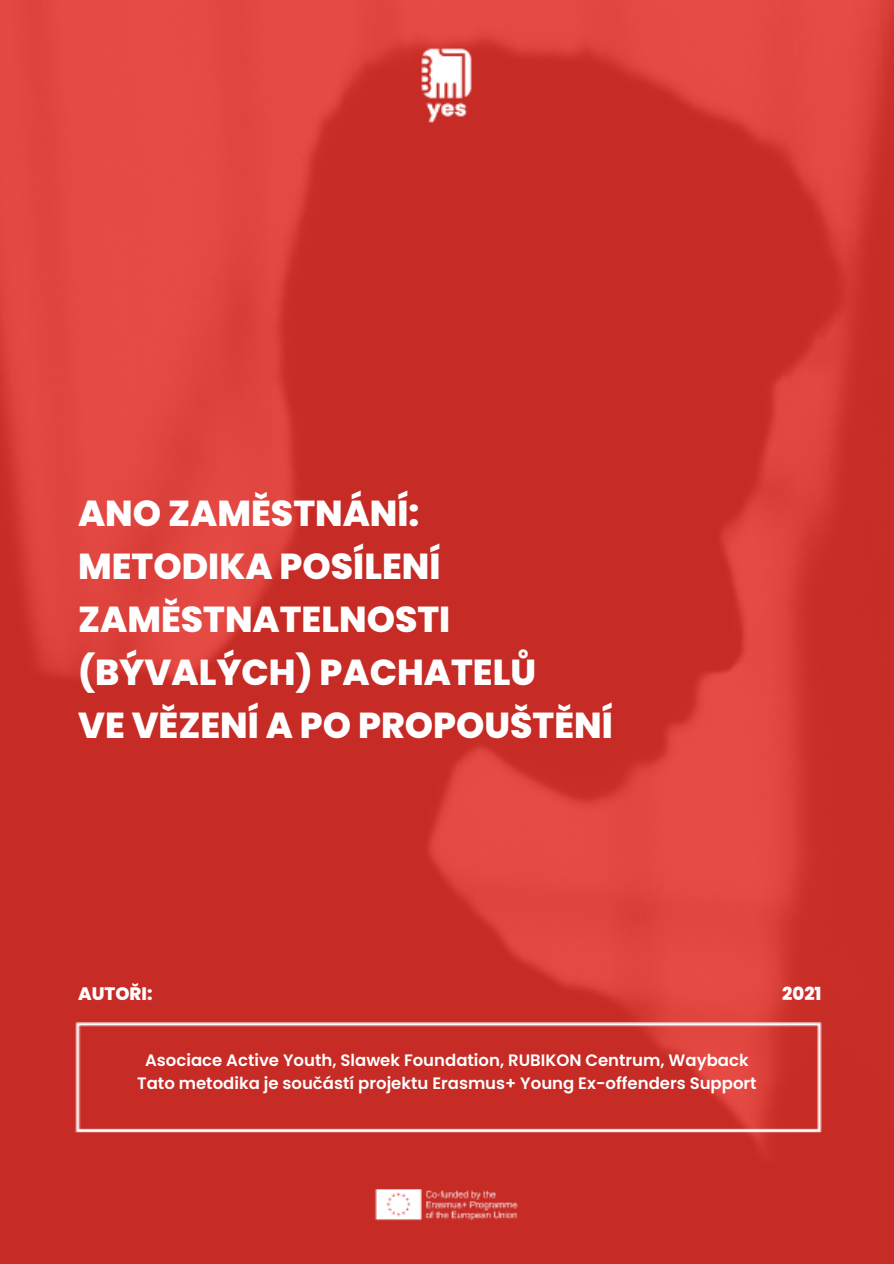
<style>
.page{position:relative;width:894px;height:1264px;background:#fff}
.page>*{position:absolute;margin:0;border:0;box-sizing:border-box;transform-origin:0 0}
.t1{font:800 36px/52.9px "Poppins";color:#fff}
.t2{font:800 18px "Poppins";color:#fff}
.t3{font:600 16.5px/23.7px "Poppins";color:#fff;text-align:center}
</style>
<div class="page">
<img style="left:0;top:0;width:893px;height:1263px">
<h1 class="t1" style="left:78px;top:486px;width:536px">ANO ZAMĚSTNÁNÍ:<br>METODIKA POSÍLENÍ<br>ZAMĚSTNATELNOSTI (BÝVALÝCH) PACHATELŮ<br>VE VĚZENÍ A PO PROPOUŠTĚNÍ</h1>
<p class="t2" style="left:78px;top:981px;width:76px">AUTOŘI:</p>
<p class="t2" style="left:782px;top:981px;width:41px">2021</p>
<p class="t3" style="left:137px;top:1048px;width:620px">Asociace Active Youth, Slawek Foundation, RUBIKON Centrum, Wayback<br>Tato metodika je součástí projektu Erasmus+ Young Ex-offenders Support</p>
</div>
